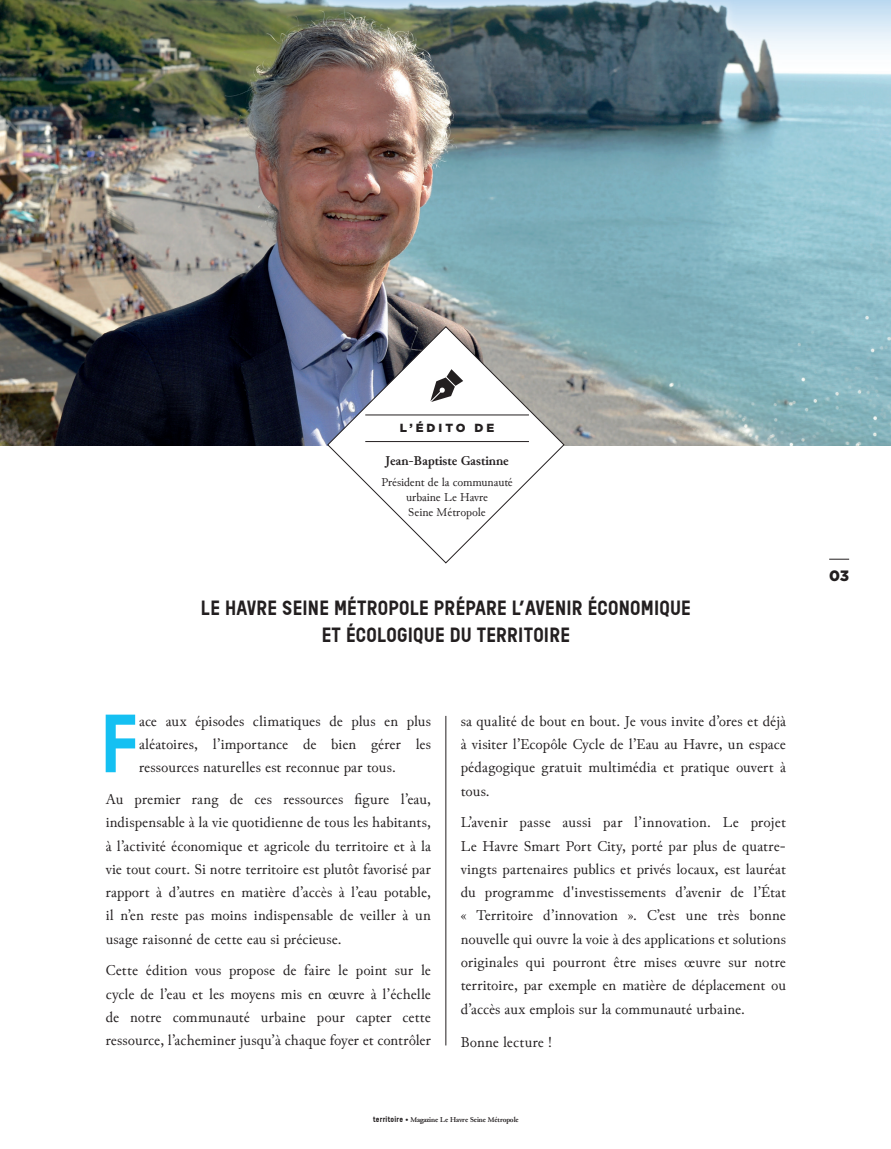
<style>
.page{position:relative;width:891px;height:1149px;background:#fff}
.page>*{position:absolute;margin:0;border:0;box-sizing:border-box;transform-origin:0 0}
.t1{font:700 77.7px "Reglo";color:#15c0f2}
.t2{font:700 19.5px/27px "Reglo";letter-spacing:.01em;color:#231f20;text-align:center}
.t3{font:15px/23.2px "Junicode";letter-spacing:.005em;color:#231f20;text-align:justify}
.t4{font:900 15px "Gotham HTF";color:#231f20}
.t5{font:700 13.5px "Junicode";color:#231f20}
.t6{font:12px/15px "Junicode";color:#231f20;text-align:center}
.t7{font:900 11.7px "Gotham HTF";letter-spacing:.25em;color:#231f20}
.t8{font:700 7.5px "Junicode";letter-spacing:-.01em;color:#231f20}
.s1{font-family:"Reglo"}
</style>
<div class="page">
<img style="left:0;top:0;width:891px;height:446px">
<svg style="left:327px;top:326px;width:237px;height:237px"></svg>
<hr style="left:365px;top:415px;width:164px;height:1px;background:#231f20">
<hr style="left:365px;top:441px;width:164px;height:1px;background:#231f20">
<svg style="left:430px;top:369px;width:33px;height:33px"></svg>
<hr style="left:446px;top:716px;width:1px;height:329px;background:#231f20">
<svg style="left:829px;top:559px;width:20px;height:1px"></svg>
<p class="t7" style="left:400px;top:421px;width:96px">L’ÉDITO DE</p>
<p class="t5" style="left:385px;top:451px;width:125px">Jean-Baptiste Gastinne</p>
<p class="t6" style="left:381px;top:475px;width:133px">Président de la communauté urbaine Le Havre<br>Seine Métropole</p>
<h2 class="t2" style="left:201px;top:594px;width:491px">LE HAVRE SEINE MÉTROPOLE PRÉPARE L’AVENIR ÉCONOMIQUE<br>ET ÉCOLOGIQUE DU TERRITOIRE</h2>
<h1 class="t1" style="left:101px;top:698px;width:40px">F</h1>
<p class="t3" style="left:139px;top:710px;width:293px">ace aux épisodes climatiques de plus en plus aléatoires, l’importance de bien gérer les ressources naturelles est reconnue par tous.</p>
<p class="t3" style="left:106px;top:788px;width:327px">Au premier rang de ces ressources figure l’eau, indispensable à la vie quotidienne de tous les habitants, à l’activité économique et agricole du territoire et à la vie tout court. Si notre territoire est plutôt favorisé par rapport à d’autres en matière d’accès à l’eau potable, il n’en reste pas moins indispensable de veiller à un usage raisonné de cette eau si précieuse.</p>
<p class="t3" style="left:106px;top:959px;width:327px">Cette édition vous propose de faire le point sur le cycle de l’eau et les moyens mis en œuvre à l’échelle de notre communauté urbaine pour capter cette ressource, l’acheminer jusqu’à chaque foyer et contrôler</p>
<p class="t3" style="left:461px;top:710px;width:327px">sa qualité de bout en bout. Je vous invite d’ores et déjà à visiter l’Ecopôle Cycle de l’Eau au Havre, un espace pédagogique gratuit multimédia et pratique ouvert à tous.</p>
<p class="t3" style="left:461px;top:811px;width:327px">L’avenir passe aussi par l’innovation. Le projet Le Havre Smart Port City, porté par plus de quatre&shy;vingts partenaires publics et privés locaux, est lauréat du programme d'investissements d’avenir de l’État « Territoire d’innovation ». C’est une très bonne nouvelle qui ouvre la voie à des applications et solutions originales qui pourront être mises œuvre sur notre territoire, par exemple en matière de déplacement ou d’accès aux emplois sur la communauté urbaine.</p>
<p class="t3" style="left:461px;top:1030px;width:93px">Bonne lecture !</p>
<p class="t8" style="left:373px;top:1114px;width:147px"><span class="s1">territoire •</span> Magazine Le Havre Seine Métropole</p>
<p class="t4" style="left:829px;top:567px;width:21px">03</p>
</div>
